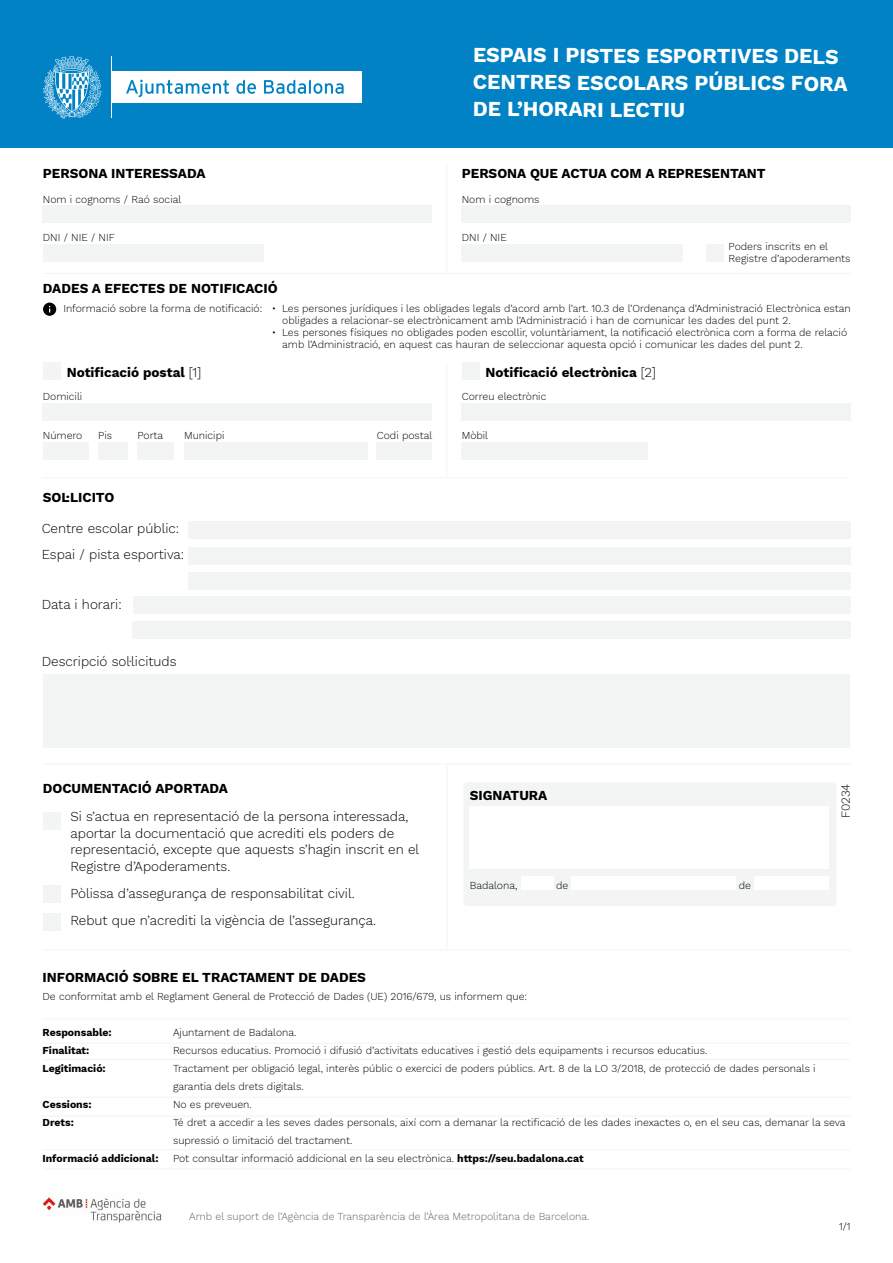
<style>
.page{position:relative;width:893px;height:1263px;background:#fff}
.page>*{position:absolute;margin:0;border:0;box-sizing:border-box;transform-origin:0 0}
.t1{font:700 21px/26.8px "Work Sans";letter-spacing:-.005em;color:#fff}
.t2{font:300 13.5px/16.5px "Work Sans";color:#000}
.t3{font:700 13.5px "Work Sans";color:#000}
.t4{font:300 12px "Work Sans";color:#000}
.t5{font:300 10.5px/12px "Work Sans";color:#000}
.t6{font:300 10.5px "Work Sans";color:#636466}
.t7{font:700 10.5px "Work Sans";color:#000}
.s1{font-weight:300}
.s2{font-weight:700}
</style>
<div class="page">
<div style="left:0;top:0;width:893px;height:147px;background:#0082c4"></div>
<div style="left:112px;top:71px;width:250px;height:32px;background:#fff"></div>
<svg style="left:126px;top:80px;width:103px;height:17px"></svg>
<svg style="left:236px;top:80px;width:20px;height:14px"></svg>
<svg style="left:264px;top:80px;width:80px;height:14px"></svg>
<hr style="left:111px;top:56px;width:1px;height:62px;background:#fff">
<svg style="left:43px;top:56px;width:59px;height:63px"></svg>
<div style="left:462px;top:205px;width:389px;height:18px;background:#f3f4f4"></div>
<div style="left:462px;top:244px;width:221px;height:18px;background:#f3f4f4"></div>
<div style="left:43px;top:205px;width:389px;height:18px;background:#f3f4f4"></div>
<div style="left:43px;top:403px;width:389px;height:18px;background:#f3f4f4"></div>
<div style="left:462px;top:403px;width:389px;height:18px;background:#f3f4f4"></div>
<div style="left:43px;top:442px;width:46px;height:17px;background:#f3f4f4"></div>
<div style="left:462px;top:442px;width:186px;height:17px;background:#f3f4f4"></div>
<div style="left:98px;top:442px;width:30px;height:17px;background:#f3f4f4"></div>
<div style="left:138px;top:442px;width:36px;height:17px;background:#f3f4f4"></div>
<div style="left:377px;top:442px;width:55px;height:17px;background:#f3f4f4"></div>
<div style="left:184px;top:442px;width:183px;height:17px;background:#f3f4f4"></div>
<div style="left:43px;top:244px;width:221px;height:18px;background:#f3f4f4"></div>
<hr style="left:447px;top:165px;width:1px;height:108px;background:#f3f4f4">
<hr style="left:447px;top:363px;width:1px;height:114px;background:#f3f4f4">
<hr style="left:43px;top:273px;width:808px;height:1px;background:#f3f4f4">
<svg style="left:43px;top:303px;width:13px;height:13px"></svg>
<div style="left:43px;top:362px;width:18px;height:18px;background:#f3f4f4"></div>
<div style="left:462px;top:362px;width:18px;height:18px;background:#f3f4f4"></div>
<div style="left:706px;top:244px;width:18px;height:18px;background:#f3f4f4"></div>
<hr style="left:42px;top:477px;width:808px;height:1px;background:#f3f4f4">
<img style="left:42px;top:1197px;width:120px;height:26px">
<hr style="left:43px;top:764px;width:808px;height:1px;background:#f3f4f4">
<hr style="left:43px;top:1149px;width:807px;height:1px;background:#f3f4f4">
<hr style="left:43px;top:1116px;width:807px;height:1px;background:#f3f4f4">
<hr style="left:43px;top:1043px;width:807px;height:1px;background:#f3f4f4">
<hr style="left:43px;top:1168px;width:807px;height:1px;background:#f3f4f4">
<hr style="left:43px;top:1097px;width:807px;height:1px;background:#f3f4f4">
<hr style="left:43px;top:1059px;width:807px;height:1px;background:#f3f4f4">
<hr style="left:43px;top:1018px;width:807px;height:1px;background:#f3f4f4">
<div style="left:463px;top:782px;width:373px;height:124px;background:#f3f4f4;border-radius:4px"></div>
<div style="left:521px;top:876px;width:32px;height:14px;background:#fff"></div>
<div style="left:470px;top:806px;width:359px;height:63px;background:#fff"></div>
<div style="left:572px;top:876px;width:164px;height:14px;background:#fff"></div>
<div style="left:754px;top:876px;width:75px;height:14px;background:#fff"></div>
<hr style="left:43px;top:949px;width:808px;height:1px;background:#f3f4f4">
<hr style="left:447px;top:764px;width:1px;height:185px;background:#f3f4f4">
<div style="left:43px;top:812px;width:18px;height:17px;background:#f3f4f4"></div>
<div style="left:43px;top:885px;width:18px;height:18px;background:#f3f4f4"></div>
<div style="left:188px;top:521px;width:663px;height:18px;background:#f3f4f4"></div>
<div style="left:43px;top:913px;width:18px;height:17px;background:#f3f4f4"></div>
<div style="left:188px;top:547px;width:662px;height:17px;background:#f3f4f4"></div>
<div style="left:188px;top:572px;width:662px;height:18px;background:#f3f4f4"></div>
<div style="left:133px;top:596px;width:717px;height:18px;background:#f3f4f4"></div>
<div style="left:132px;top:621px;width:718px;height:18px;background:#f3f4f4"></div>
<div style="left:43px;top:674px;width:807px;height:73px;background:#f3f4f4"></div>
<p class="t3" style="left:43px;top:163px;width:164px">PERSONA INTERESSADA</p>
<p class="t5" style="left:43px;top:192px;width:140px">Nom i cognoms / Raó social</p>
<p class="t5" style="left:43px;top:231px;width:74px">DNI / NIE / NIF</p>
<p class="t3" style="left:43px;top:278px;width:236px">DADES A EFECTES DE NOTIFICACIÓ</p>
<h1 class="t1" style="left:473px;top:41px;width:377px">ESPAIS I PISTES ESPORTIVES DELS<br>CENTRES ESCOLARS PÚBLICS FORA<br>DE L’HORARI LECTIU</h1>
<p class="t3" style="left:462px;top:163px;width:305px">PERSONA QUE ACTUA COM A REPRESENTANT</p>
<p class="t5" style="left:462px;top:192px;width:79px">Nom i cognoms</p>
<p class="t5" style="left:462px;top:231px;width:46px">DNI / NIE</p>
<p class="t5" style="left:729px;top:240px;width:123px">Poders inscrits en el<br>Registre d’apoderaments</p>
<p class="t5" style="left:282px;top:302px;width:570px;text-indent:-219px">Informació sobre la forma de notificació: • Les persones jurídiques i les obligades legals d’acord amb l’art. 10.3 de l’Ordenança d’Administració Electrònica estan obligades a relacionar-se electrònicament amb l’Administració i han de comunicar les dades del punt 2.</p>
<p class="t5" style="left:282px;top:326px;width:566px;text-indent:-10px">• Les persones físiques no obligades poden escollir, voluntàriament, la notificació electrònica com a forma de relació amb l’Administració, en aquest cas hauran de seleccionar aquesta opció i comunicar les dades del punt 2.</p>
<p class="t3" style="left:67px;top:362px;width:136px">Notificació postal <span class="s1">[1]</span></p>
<p class="t3" style="left:485px;top:362px;width:172px">Notificació electrònica <span class="s1">[2]</span></p>
<p class="t5" style="left:43px;top:390px;width:41px">Domicili</p>
<p class="t5" style="left:462px;top:390px;width:86px">Correu electrònic</p>
<p class="t5" style="left:43px;top:429px;width:41px">Número</p>
<p class="t5" style="left:98px;top:429px;width:15px">Pis</p>
<p class="t5" style="left:138px;top:429px;width:27px">Porta</p>
<p class="t5" style="left:184px;top:429px;width:42px">Municipi</p>
<p class="t5" style="left:377px;top:429px;width:57px">Codi postal</p>
<p class="t5" style="left:462px;top:429px;width:28px">Mòbil</p>
<p class="t3" style="left:43px;top:487px;width:73px">SOL·LICITO</p>
<p class="t2" style="left:42px;top:520px;width:139px">Centre escolar públic:</p>
<p class="t2" style="left:42px;top:546px;width:144px">Espai / pista esportiva:</p>
<p class="t2" style="left:42px;top:595px;width:82px">Data i horari:</p>
<p class="t2" style="left:42px;top:652px;width:136px">Descripció sol·licituds</p>
<p class="t3" style="left:43px;top:778px;width:187px">DOCUMENTACIÓ APORTADA</p>
<p class="t2" style="left:70px;top:808px;width:350px">Si s’actua en representació de la persona interessada, aportar la documentació que acrediti els poders de representació, excepte que aquests s’hagin inscrit en el Registre d’Apoderaments.</p>
<p class="t2" style="left:70px;top:884px;width:286px">Pòlissa d’assegurança de responsabilitat civil.</p>
<p class="t2" style="left:70px;top:912px;width:307px">Rebut que n’acrediti la vigència de l’assegurança.</p>
<p class="t3" style="left:470px;top:785px;width:79px">SIGNATURA</p>
<p class="t5" style="left:470px;top:879px;width:49px">Badalona,</p>
<p class="t5" style="left:556px;top:879px;width:14px">de</p>
<p class="t5" style="left:739px;top:879px;width:14px">de</p>
<p class="t4" style="left:837px;top:818px;width:36px;rotate:-90deg">F0234</p>
<p class="t3" style="left:43px;top:967px;width:325px">INFORMACIÓ SOBRE EL TRACTAMENT DE DADES</p>
<p class="t5" style="left:43px;top:990px;width:486px">De conformitat amb el Reglament General de Protecció de Dades (UE) 2016/679, us informem que:</p>
<p class="t7" style="left:43px;top:1024px;width:71px">Responsable:</p>
<p class="t5" style="left:173px;top:1026px;width:125px">Ajuntament de Badalona.</p>
<p class="t7" style="left:43px;top:1042px;width:48px">Finalitat:</p>
<p class="t5" style="left:173px;top:1044px;width:536px">Recursos educatius. Promoció i difusió d’activitats educatives i gestió dels equipaments i recursos educatius.</p>
<p class="t7" style="left:43px;top:1060px;width:65px">Legitimació:</p>
<p class="t5" style="left:173px;top:1059px;width:644px;line-height:18px">Tractament per obligació legal, interès públic o exercici de poders públics. Art. 8 de la LO 3/2018, de protecció de dades personals i garantia dels drets digitals.</p>
<p class="t7" style="left:43px;top:1096px;width:51px">Cessions:</p>
<p class="t5" style="left:173px;top:1098px;width:80px">No es preveuen.</p>
<p class="t7" style="left:43px;top:1114px;width:33px">Drets:</p>
<p class="t5" style="left:173px;top:1113px;width:674px;line-height:18px">Té dret a accedir a les seves dades personals, així com a demanar la rectificació de les dades inexactes o, en el seu cas, demanar la seva supressió o limitació del tractament.</p>
<p class="t7" style="left:43px;top:1150px;width:118px">Informació addicional:</p>
<p class="t5" style="left:173px;top:1152px;width:412px">Pot consultar informació addicional en la seu electrònica. <span class="s2">https://seu.badalona.cat</span></p>
<p class="t6" style="left:189px;top:1209px;width:402px">Amb el suport de l’Agència de Transparència de l’Àrea Metropolitana de Barcelona.</p>
<p class="t5" style="left:839px;top:1220px;width:13px">1/1</p>
</div>
